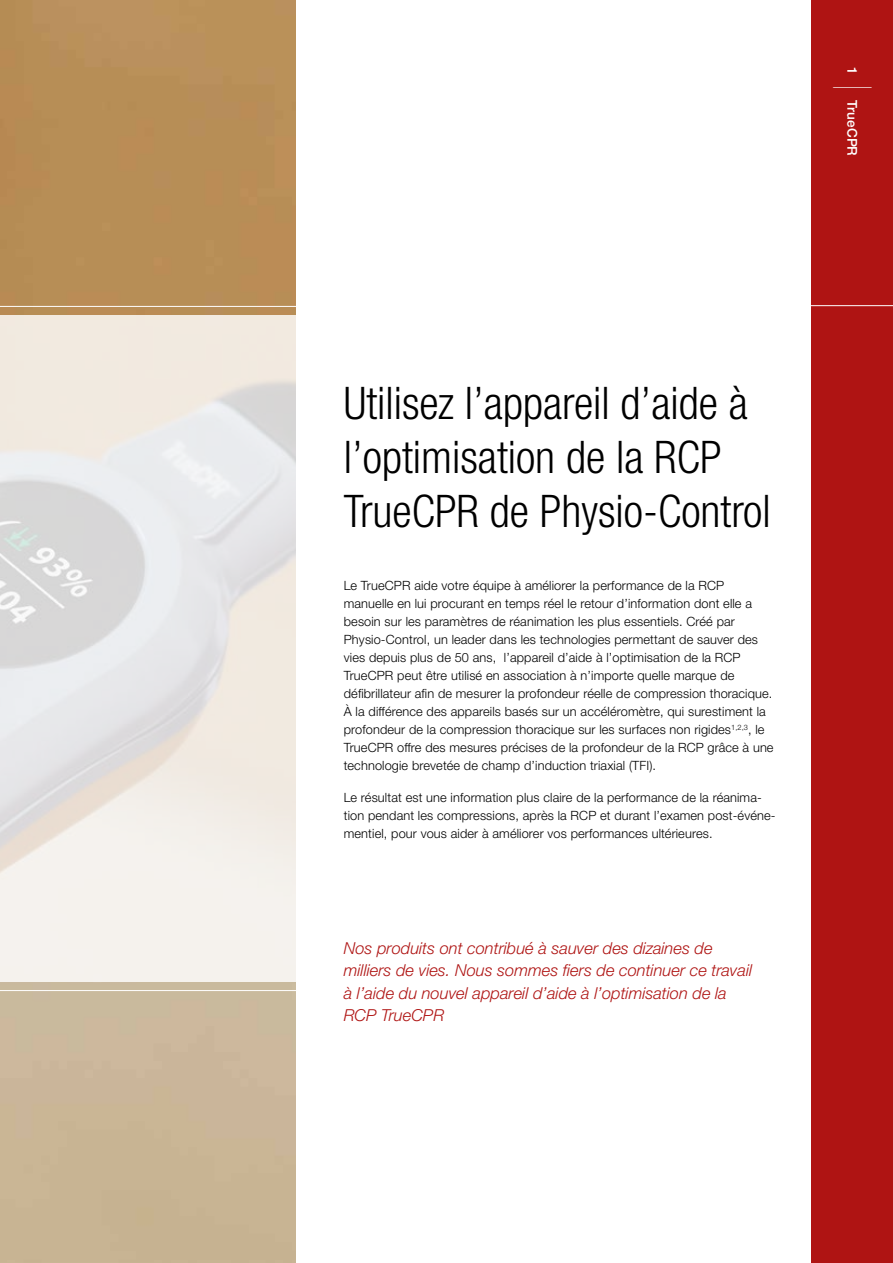
<style>
.page{position:relative;width:893px;height:1263px;background:#fff}
.page>*{position:absolute;margin:0;border:0;box-sizing:border-box;transform-origin:0 0}
.t1{font:300 condensed 45px/54px "Helvetica Neue LTW1 G";color:#000}
.t2{font:300 38.4px "Helvetica Neue LTW1 G";color:#fff;scale:.33 1}
.t3{font:italic 300 16.5px/22.5px "Helvetica Neue LTW1 G";color:#af1413}
.t4{font:500 13.5px "Helvetica Neue LTW1 G";letter-spacing:.01em;color:#fff}
.t5{font:300 12.75px/18px "Helvetica Neue LTW1 G";letter-spacing:.01em;color:#000}
</style>
<div class="page">
<img style="left:0;top:0;width:295px;height:1263px">
<div style="left:812px;top:0;width:81px;height:1263px;background:#af1413"></div>
<svg style="left:0;top:315px;width:295px;height:666px;background:#ebe8e4"></svg>
<hr style="left:0;top:306px;width:304px;height:1px;background:#fff">
<hr style="left:0;top:990px;width:304px;height:1px;background:#fff">
<hr style="left:803px;top:305px;width:90px;height:1px;background:#fff">
<p class="t4" style="left:860px;top:67px;width:9px;rotate:90deg">1</p>
<h2 class="t2" style="left:879px;top:86px;width:10px;rotate:90deg">|</h2>
<p class="t4" style="left:860px;top:100px;width:58px;rotate:90deg">TrueCPR</p>
<h1 class="t1" style="left:344px;top:377px;width:428px">Utilisez l’appareil d’aide à l’optimisation de la RCP<br>TrueCPR de Physio-Control</h1>
<p class="t5" style="left:344px;top:577px;width:431px">Le TrueCPR aide votre équipe à améliorer la performance de la RCP manuelle en lui procurant en temps réel le retour d’information dont elle a besoin sur les paramètres de réanimation les plus essentiels. Créé par Physio-Control, un leader dans les technologies permettant de sauver des vies depuis plus de 50 ans, l’appareil d’aide à l’optimisation de la RCP TrueCPR peut être utilisé en association à n’importe quelle marque de défibrillateur afin de mesurer la profondeur réelle de compression thoracique.<br>À la différence des appareils basés sur un accéléromètre, qui surestiment la profondeur de la compression thoracique sur les surfaces non rigides<sup>1,2,3</sup>, le TrueCPR offre des mesures précises de la profondeur de la RCP grâce à une technologie brevetée de champ d’induction triaxial (TFI).</p>
<p class="t5" style="left:344px;top:788px;width:433px">Le résultat est une information plus claire de la performance de la réanima&shy;tion pendant les compressions, après la RCP et durant l’examen post-événe&shy;mentiel, pour vous aider à améliorer vos performances ultérieures.</p>
<p class="t3" style="left:344px;top:936px;width:410px">Nos produits ont contribué à sauver des dizaines de milliers de vies. Nous sommes fiers de continuer ce travail à l’aide du nouvel appareil d’aide à l’optimisation de la RCP TrueCPR</p>
</div>
